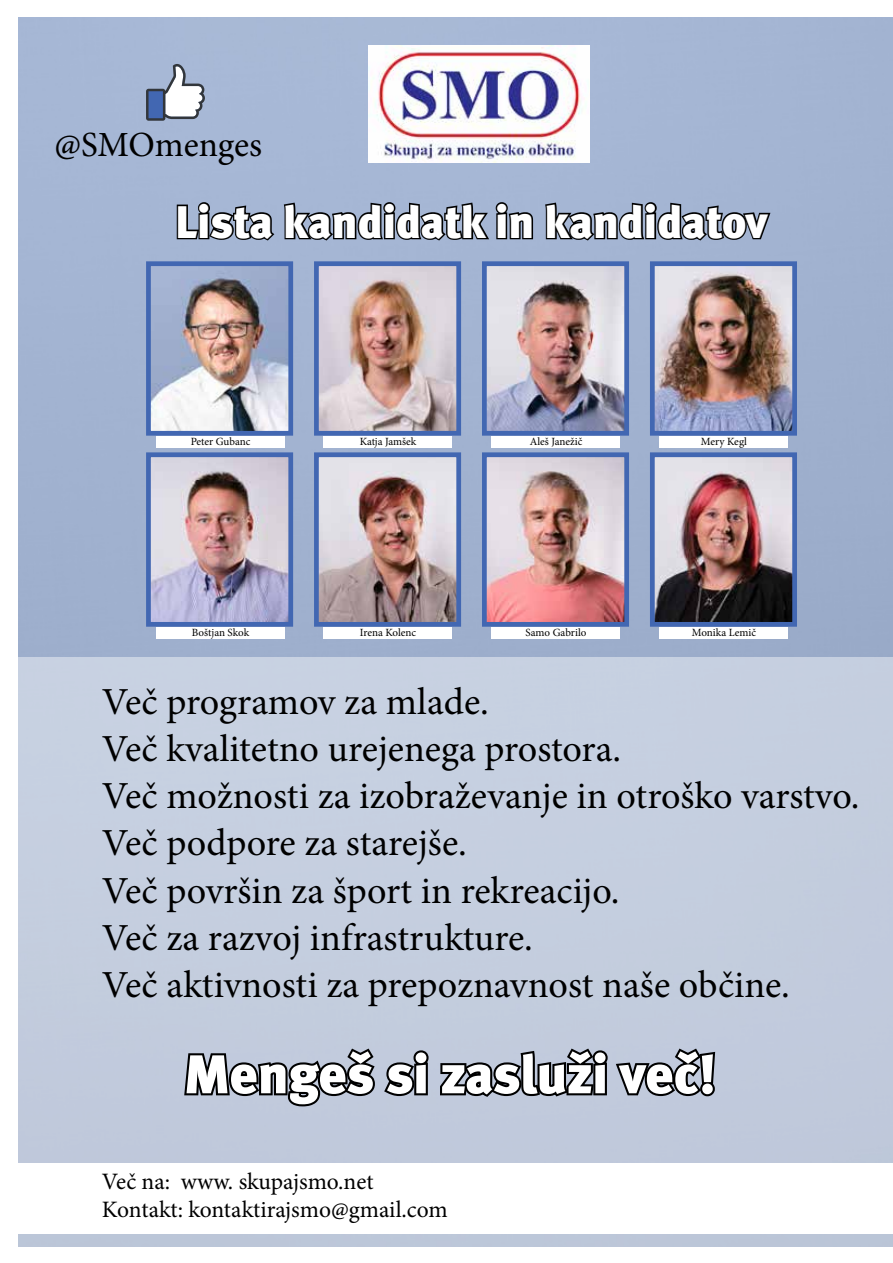
<style>
.page{position:relative;width:893px;height:1263px;background:#fff}
.page>*{position:absolute;margin:0;border:0;box-sizing:border-box;transform-origin:0 0}
.t1{font:54.45px "Meta Black CELF";letter-spacing:-.01em;color:#fff}
.t2{font:45.6px "Meta Black CELF";color:#fff}
.t3{font:38.25px/47.1px "Minion Pro";color:#000}
.t4{font:35.4px "Minion Pro";letter-spacing:-.005em;color:#000}
.t5{font:23.55px/27.9px "Minion Pro";letter-spacing:-.005em;color:#000}
.t6{font:11.1px "Minion Pro";letter-spacing:-.005em;color:#000}
</style>
<div class="page">
<div style="left:19px;top:657px;width:874px;height:590px;background:#c4cedf"></div>
<div style="left:19px;top:1164px;width:874px;height:70px;background:#fff"></div>
<img style="left:369px;top:46px;width:220px;height:117px">
<svg style="left:175px;top:201px;width:101px;height:41px;background:#687386"></svg>
<svg style="left:282px;top:201px;width:252px;height:41px;background:#656f81"></svg>
<svg style="left:543px;top:201px;width:229px;height:41px;background:#687285"></svg>
<img style="left:152px;top:267px;width:135px;height:163px">
<div style="left:146px;top:261px;width:147px;height:175px;border:5px solid #4267b2"></div>
<img style="left:152px;top:458px;width:135px;height:163px">
<div style="left:146px;top:452px;width:147px;height:175px;border:5px solid #4267b2"></div>
<img style="left:320px;top:267px;width:135px;height:163px">
<div style="left:314px;top:261px;width:147px;height:175px;border:5px solid #4267b2"></div>
<img style="left:320px;top:458px;width:135px;height:163px">
<div style="left:314px;top:452px;width:147px;height:175px;border:5px solid #4267b2"></div>
<img style="left:488px;top:267px;width:135px;height:163px">
<div style="left:482px;top:261px;width:147px;height:175px;border:5px solid #4267b2"></div>
<img style="left:488px;top:458px;width:135px;height:163px">
<div style="left:482px;top:452px;width:147px;height:175px;border:5px solid #4267b2"></div>
<img style="left:656px;top:267px;width:135px;height:163px">
<div style="left:650px;top:261px;width:147px;height:175px;border:5px solid #4267b2"></div>
<img style="left:656px;top:458px;width:135px;height:163px">
<div style="left:650px;top:452px;width:147px;height:175px;border:5px solid #4267b2"></div>
<svg style="left:146px;top:64px;width:59px;height:57px"></svg>
<svg style="left:184px;top:1048px;width:245px;height:59px"></svg>
<svg style="left:440px;top:1048px;width:276px;height:49px"></svg>
<p class="t4" style="left:54px;top:121px;width:209px">@SMOmenges</p>
<p class="t2" style="left:175px;top:194px;width:593px">Lista kandidatk in kandidatov</p>
<p class="t6" style="left:191px;top:434px;width:61px">Peter Gubanc</p>
<p class="t6" style="left:360px;top:434px;width:58px">Katja Jamšek</p>
<p class="t6" style="left:530px;top:434px;width:54px">Aleš Janežič</p>
<p class="t6" style="left:701px;top:434px;width:48px">Mery Kegl</p>
<p class="t6" style="left:192px;top:625px;width:59px">Boštjan Skok</p>
<p class="t6" style="left:360px;top:625px;width:58px">Irena Kolenc</p>
<p class="t6" style="left:526px;top:625px;width:62px">Samo Gabrilo</p>
<p class="t6" style="left:692px;top:625px;width:66px">Monika Lemič</p>
<p class="t3" style="left:102px;top:679px;width:759px">Več programov za mlade.<br>Več kvalitetno urejenega prostora.<br>Več možnosti za izobraževanje in otroško varstvo.<br>Več podpore za starejše.<br>Več površin za šport in rekreacijo.<br>Več za razvoj infrastrukture.<br>Več aktivnosti za prepoznavnost naše občine.</p>
<h1 class="t1" style="left:184px;top:1041px;width:534px">Mengeš si zasluži več!</h1>
<p class="t5" style="left:102px;top:1168px;width:347px">Več na: www. skupajsmo.net<br>Kontakt: kontaktirajsmo@gmail.com</p>
</div>
